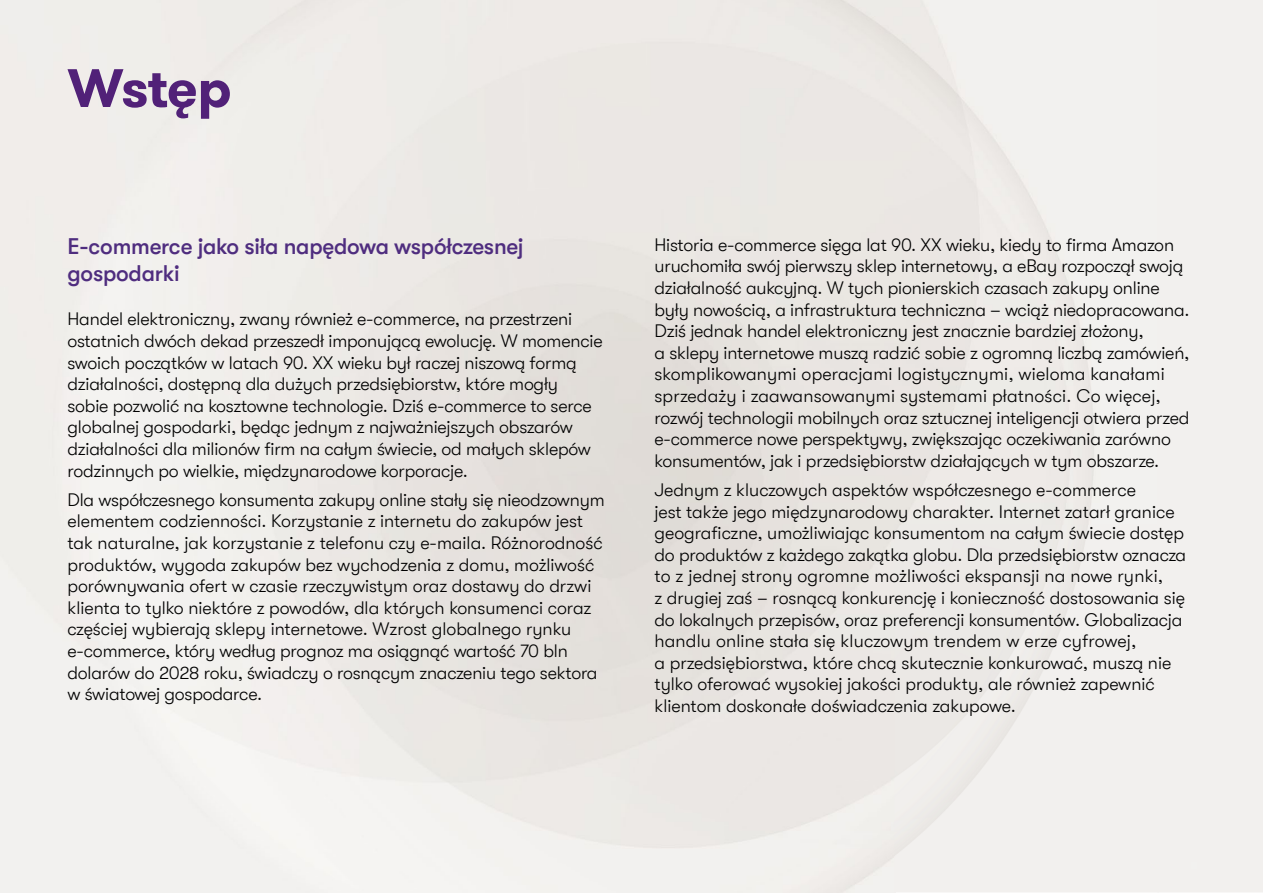
<style>
.page{position:relative;width:1263px;height:893px;background:#fff}
.page>*{position:absolute;margin:0;border:0;box-sizing:border-box;transform-origin:0 0}
.t1{font:700 54px "GT Walsheim Pro";letter-spacing:-.025em;color:#512178}
.t2{font:500 22.5px/27px "GT Walsheim LC";letter-spacing:-.01em;color:#4f2d7f}
.t3{font:300 18px/21.6px "GT Walsheim LC";letter-spacing:-.01em;color:#000}
</style>
<div class="page">
<div style="left:993px;top:862px;width:195px;height:9px;background:#f2f0ee"></div>
<svg style="left:1191px;top:862px;width:5px;height:7px"></svg>
<h1 class="t1" style="left:68px;top:53px;width:166px">Wstęp</h1>
<p class="t2" style="left:67px;top:233px;width:458px">E-commerce jako siła napędowa współczesnej gospodarki</p>
<p class="t3" style="left:67px;top:309px;width:537px">Handel elektroniczny, zwany również e-commerce, na przestrzeni ostatnich dwóch dekad przeszedł imponującą ewolucję. W momencie swoich początków w latach 90. XX wieku był raczej niszową formą działalności, dostępną dla dużych przedsiębiorstw, które mogły sobie pozwolić na kosztowne technologie. Dziś e-commerce to serce globalnej gospodarki, będąc jednym z najważniejszych obszarów działalności dla milionów firm na całym świecie, od małych sklepów rodzinnych po wielkie, międzynarodowe korporacje.</p>
<p class="t3" style="left:67px;top:489px;width:539px">Dla współczesnego konsumenta zakupy online stały się nieodzownym elementem codzienności. Korzystanie z internetu do zakupów jest tak naturalne, jak korzystanie z telefonu czy e-maila. Różnorodność produktów, wygoda zakupów bez wychodzenia z domu, możliwość porównywania ofert w czasie rzeczywistym oraz dostawy do drzwi klienta to tylko niektóre z powodów, dla których konsumenci coraz częściej wybierają sklepy internetowe. Wzrost globalnego rynku e-commerce, który według prognoz ma osiągnąć wartość 70 bln dolarów do 2028 roku, świadczy o rosnącym znaczeniu tego sektora w światowej gospodarce.</p>
<p class="t3" style="left:654px;top:234px;width:537px">Historia e-commerce sięga lat 90. XX wieku, kiedy to firma Amazon uruchomiła swój pierwszy sklep internetowy, a eBay rozpoczął swoją działalność aukcyjną. W tych pionierskich czasach zakupy online były nowością, a infrastruktura techniczna – wciąż niedopracowana.<br>Dziś jednak handel elektroniczny jest znacznie bardziej złożony,<br>a sklepy internetowe muszą radzić sobie z ogromną liczbą zamówień, skomplikowanymi operacjami logistycznymi, wieloma kanałami sprzedaży i zaawansowanymi systemami płatności. Co więcej, rozwój technologii mobilnych oraz sztucznej inteligencji otwiera przed e-commerce nowe perspektywy, zwiększając oczekiwania zarówno konsumentów, jak i przedsiębiorstw działających w tym obszarze.</p>
<p class="t3" style="left:654px;top:479px;width:533px">Jednym z kluczowych aspektów współczesnego e-commerce<br>jest także jego międzynarodowy charakter. Internet zatarł granice geograficzne, umożliwiając konsumentom na całym świecie dostęp do produktów z każdego zakątka globu. Dla przedsiębiorstw oznacza to z jednej strony ogromne możliwości ekspansji na nowe rynki,<br>z drugiej zaś – rosnącą konkurencję i konieczność dostosowania się do lokalnych przepisów, oraz preferencji konsumentów. Globalizacja handlu online stała się kluczowym trendem w erze cyfrowej,<br>a przedsiębiorstwa, które chcą skutecznie konkurować, muszą nie tylko oferować wysokiej jakości produkty, ale również zapewnić klientom doskonałe doświadczenia zakupowe.</p>
</div>
